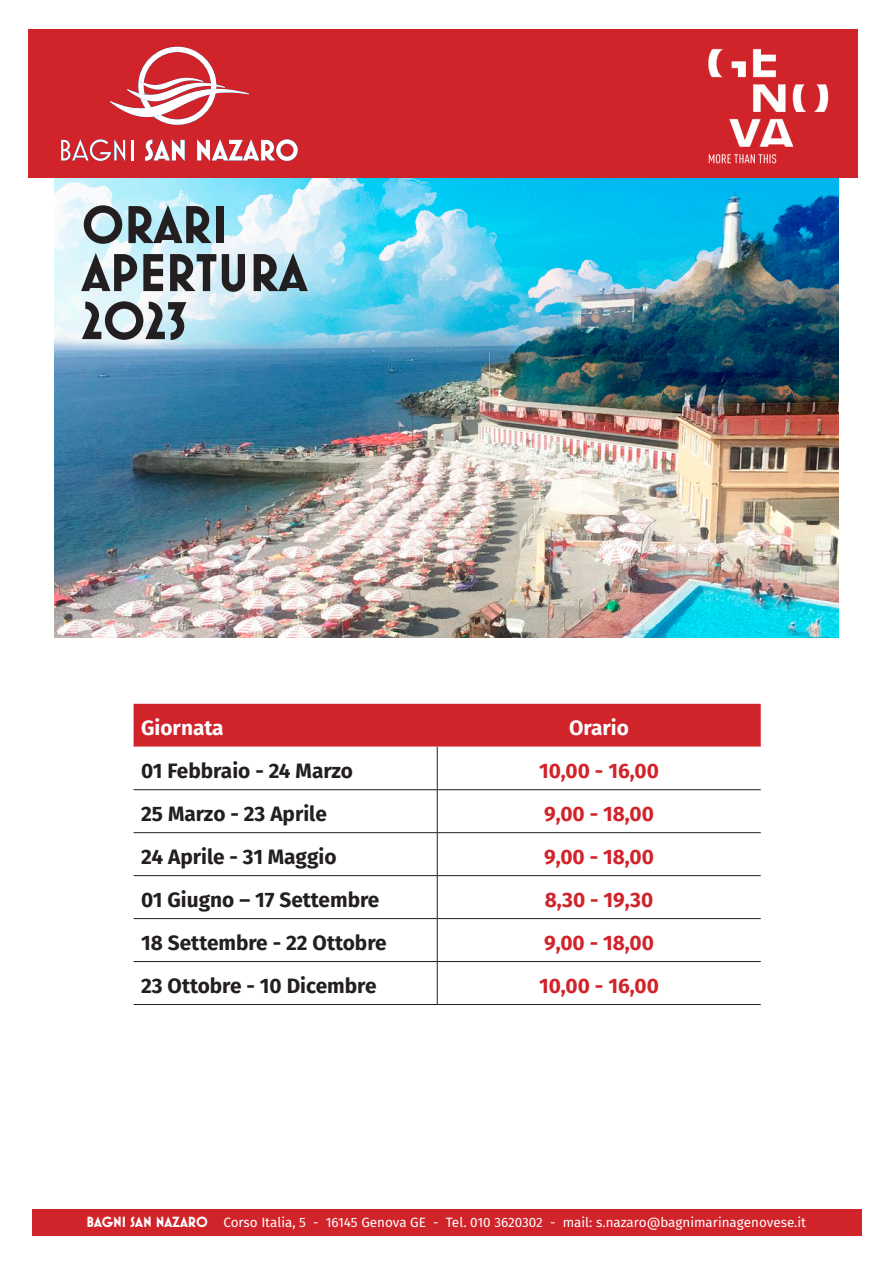
<style>
.page{position:relative;width:893px;height:1263px;background:#fff}
.page>*{position:absolute;margin:0;border:0;box-sizing:border-box;transform-origin:0 0}
.t1{font:700 54px/48px "Mostra Nuova";color:#231f20}
.t2{font:700 20.85px "Fira Sans";color:#231f20}
.t3{font:700 20.85px "Fira Sans";color:#d1232a}
.t4{font:700 20.85px "Fira Sans";color:#fff}
.t5{font:13.5px "Fira Sans";color:#fff}
.s1{font-family:"Mostra Nuova";font-weight:700;font-size:15px}
</style>
<div class="page">
<img style="left:54px;top:177px;width:785px;height:461px">
<div style="left:134px;top:704px;width:627px;height:43px;background:#d1232a"></div>
<svg style="left:134px;top:747px;width:627px;height:257px"></svg>
<hr style="left:437px;top:747px;width:1px;height:42px;background:#231f20">
<hr style="left:134px;top:789px;width:303px;height:1px;background:#231f20">
<hr style="left:437px;top:789px;width:324px;height:1px;background:#231f20">
<hr style="left:437px;top:790px;width:1px;height:42px;background:#231f20">
<hr style="left:134px;top:832px;width:303px;height:1px;background:#231f20">
<hr style="left:437px;top:832px;width:324px;height:1px;background:#231f20">
<hr style="left:437px;top:833px;width:1px;height:42px;background:#231f20">
<hr style="left:134px;top:875px;width:303px;height:1px;background:#231f20">
<hr style="left:437px;top:875px;width:324px;height:1px;background:#231f20">
<hr style="left:437px;top:876px;width:1px;height:42px;background:#231f20">
<hr style="left:134px;top:918px;width:303px;height:1px;background:#231f20">
<hr style="left:437px;top:918px;width:324px;height:1px;background:#231f20">
<hr style="left:437px;top:919px;width:1px;height:42px;background:#231f20">
<hr style="left:134px;top:961px;width:303px;height:1px;background:#231f20">
<hr style="left:437px;top:961px;width:324px;height:1px;background:#231f20">
<hr style="left:437px;top:962px;width:1px;height:42px;background:#231f20">
<hr style="left:134px;top:1004px;width:303px;height:1px;background:#231f20">
<hr style="left:437px;top:1004px;width:324px;height:1px;background:#231f20">
<div style="left:28px;top:29px;width:829px;height:148px;background:#d1232a"></div>
<svg style="left:61px;top:139px;width:64px;height:22px"></svg>
<hr style="left:131px;top:140px;width:2px;height:20px;background:#fff">
<svg style="left:145px;top:139px;width:40px;height:22px"></svg>
<svg style="left:197px;top:139px;width:101px;height:22px"></svg>
<svg style="left:110px;top:47px;width:139px;height:78px"></svg>
<img style="left:708px;top:48px;width:121px;height:116px">
<div style="left:33px;top:1209px;width:829px;height:26px;background:#d1232a"></div>
<h1 class="t1" style="left:82px;top:201px;width:227px">ORARI<br>APERTURA<br>2023</h1>
<p class="t4" style="left:141px;top:710px;width:84px">Giornata</p>
<p class="t4" style="left:569px;top:710px;width:61px">Orario</p>
<p class="t2" style="left:141px;top:753px;width:213px">01 Febbraio - 24 Marzo</p>
<p class="t3" style="left:539px;top:753px;width:121px">10,00 - 16,00</p>
<p class="t2" style="left:141px;top:796px;width:187px">25 Marzo - 23 Aprile</p>
<p class="t3" style="left:544px;top:796px;width:111px">9,00 - 18,00</p>
<p class="t2" style="left:141px;top:839px;width:197px">24 Aprile - 31 Maggio</p>
<p class="t3" style="left:544px;top:839px;width:111px">9,00 - 18,00</p>
<p class="t2" style="left:141px;top:882px;width:240px">01 Giugno – 17 Settembre</p>
<p class="t3" style="left:545px;top:882px;width:110px">8,30 - 19,30</p>
<p class="t2" style="left:141px;top:925px;width:247px">18 Settembre - 22 Ottobre</p>
<p class="t3" style="left:544px;top:925px;width:111px">9,00 - 18,00</p>
<p class="t2" style="left:141px;top:968px;width:237px">23 Ottobre - 10 Dicembre</p>
<p class="t3" style="left:539px;top:968px;width:121px">10,00 - 16,00</p>
<p class="t5" style="left:86px;top:1212px;width:721px"><span class="s1">BAGNI SAN NAZARO</span> Corso Italia, 5 - 16145 Genova GE - Tel. 010 3620302 - mail: s.nazaro@bagnimarinagenovese.it</p>
</div>
